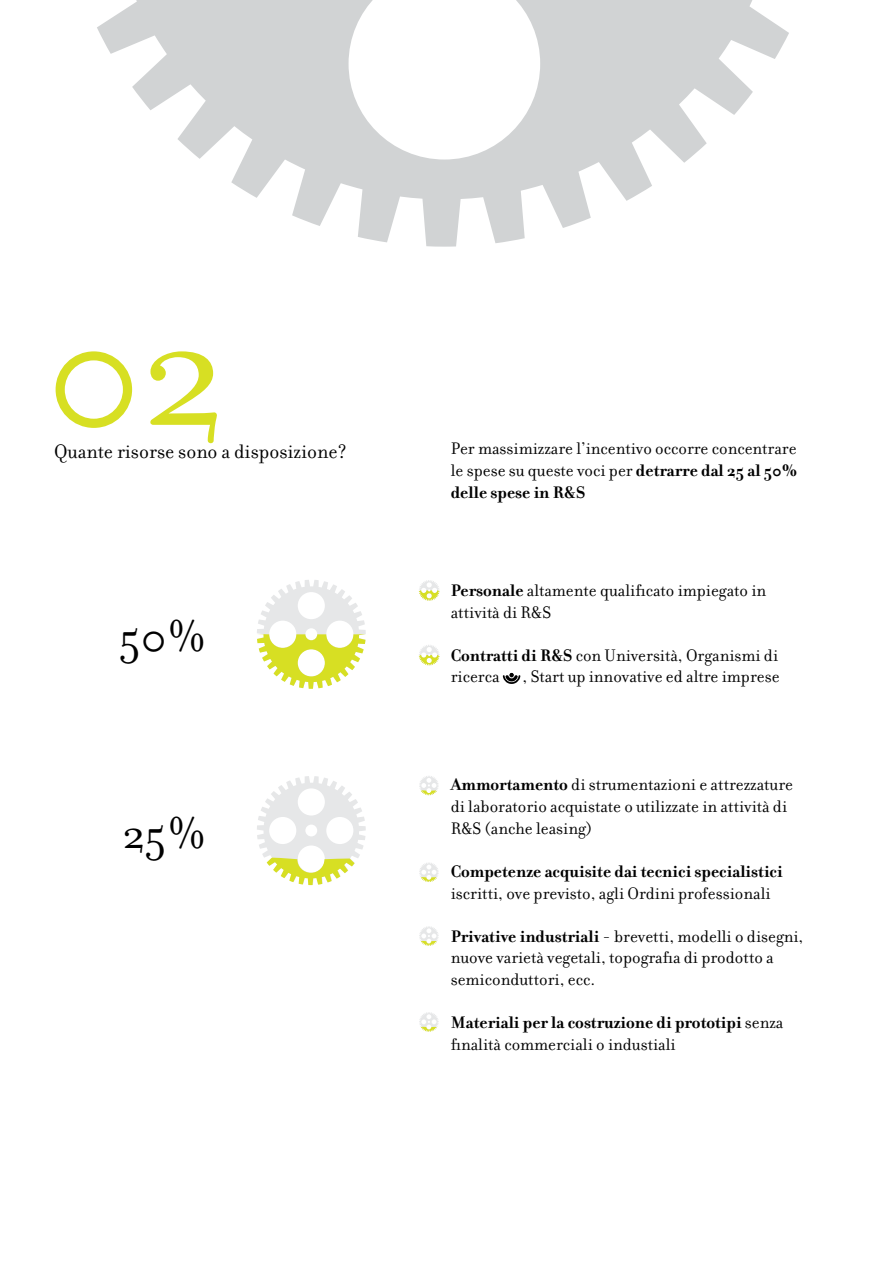
<style>
.page{position:relative;width:893px;height:1263px;background:#fff}
.page>*{position:absolute;margin:0;border:0;box-sizing:border-box;transform-origin:0 0}
.t1{font:180px "Filosofia";color:#d7df23}
.t2{font:48px "Filosofia";color:#000}
.t3{font:21px "Filosofia";color:#000}
.t4{font:18px/21.6px "Filosofia";color:#000}
.t5{font:700 18px/21.6px "Filosofia";color:#000}
.s1{font-weight:700}
.s2{font-weight:400}
</style>
<div class="page">
<svg style="left:97px;top:0;width:692px;height:247px"></svg>
<svg style="left:257px;top:580px;width:109px;height:109px"></svg>
<svg style="left:257px;top:776px;width:109px;height:109px"></svg>
<svg style="left:503px;top:673px;width:17px;height:11px"></svg>
<svg style="left:419px;top:580px;width:21px;height:21px"></svg>
<svg style="left:419px;top:645px;width:21px;height:20px"></svg>
<svg style="left:419px;top:776px;width:20px;height:19px"></svg>
<svg style="left:419px;top:863px;width:20px;height:19px"></svg>
<svg style="left:419px;top:926px;width:20px;height:20px"></svg>
<svg style="left:419px;top:1012px;width:20px;height:20px"></svg>
<h1 class="t1" style="left:45px;top:269px;width:181px">02</h1>
<p class="t3" style="left:54px;top:440px;width:295px">Quante risorse sono a disposizione?</p>
<h2 class="t2" style="left:119px;top:609px;width:90px">50%</h2>
<h2 class="t2" style="left:123px;top:807px;width:86px">25%</h2>
<p class="t4" style="left:451px;top:438px;width:348px;text-align:justify">Per massimizzare l’incentivo occorre concentrare le spese su queste voci per <span class="s1">detrarre dal 25 al 50% delle spese in R&amp;S</span></p>
<p class="t4" style="left:451px;top:580px;width:317px"><span class="s1">Personale</span> altamente qualificato impiegato in attività di R&amp;S</p>
<p class="t4" style="left:451px;top:645px;width:329px"><span class="s1">Contratti di R&amp;S</span> con Università, Organismi di ricerca</p>
<p class="t4" style="left:523px;top:666px;width:258px">, Start up innovative ed altre imprese</p>
<p class="t4" style="left:451px;top:774px;width:344px"><span class="s1">Ammortamento</span> di strumentazioni e attrezzature di laboratorio acquistate o utilizzate in attività di<br>R&amp;S (anche leasing)</p>
<p class="t5" style="left:451px;top:861px;width:333px">Competenze acquisite dai tecnici specialistici</p>
<p class="t4" style="left:451px;top:882px;width:321px">iscritti, ove previsto, agli Ordini professionali</p>
<p class="t4" style="left:451px;top:925px;width:354px"><span class="s1">Privative industriali</span> - brevetti, modelli o disegni, nuove varietà vegetali, topografia di prodotto a semiconduttori, ecc.</p>
<p class="t5" style="left:451px;top:1012px;width:334px">Materiali per la costruzione di prototipi <span class="s2">senza finalità commerciali o industiali</span></p>
</div>
